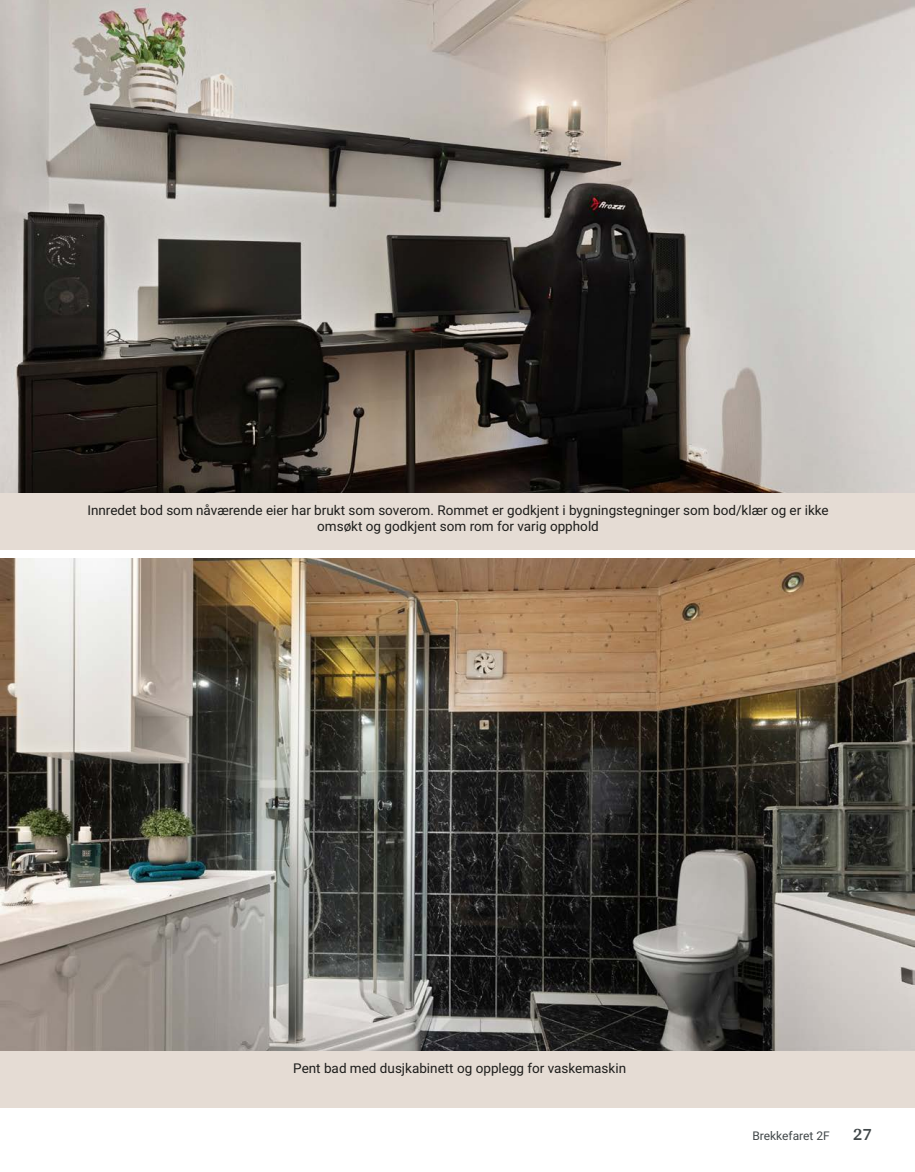
<style>
.page{position:relative;width:915px;height:1172px;background:#fff}
.page>*{position:absolute;margin:0;border:0;box-sizing:border-box;transform-origin:0 0}
.t1{font:700 18px "Arya";color:#414749}
.t2{font:13.5px/16.5px "Roboto Vitec";color:#1d1d1b;text-align:center}
.t3{font:12px "Roboto Vitec";color:#414749}
</style>
<div class="page">
<div style="left:0;top:492px;width:914px;height:58px;background:#e5dcd4"></div>
<div style="left:0;top:1050px;width:914px;height:58px;background:#e5dcd4"></div>
<img style="left:0;top:0;width:914px;height:492px">
<img style="left:0;top:558px;width:914px;height:492px">
<p class="t2" style="left:87px;top:501px;width:742px">Innredet bod som nåværende eier har brukt som soverom. Rommet er godkjent i bygningstegninger som bod/ klær og er ikke omsøkt og godkjent som rom for varig opphold</p>
<p class="t2" style="left:293px;top:1060px;width:334px">Pent bad med dusjkabinett og opplegg for vaskemaskin</p>
<p class="t3" style="left:752px;top:1127px;width:79px">Brekkefaret 2F</p>
<h1 class="t1" style="left:852px;top:1123px;width:21px">27</h1>
</div>
